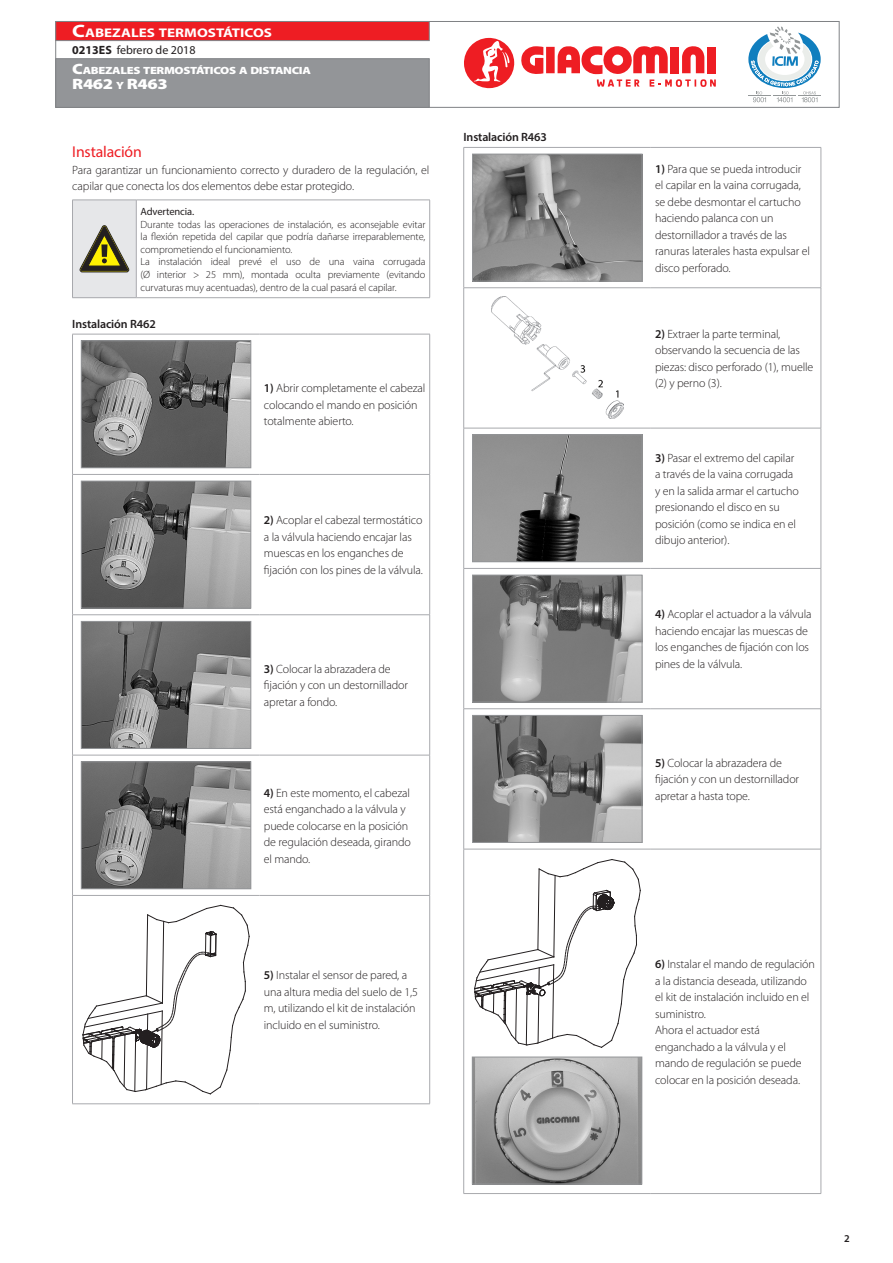
<style>
.page{position:relative;width:893px;height:1263px;background:#fff}
.page>*{position:absolute;margin:0;border:0;box-sizing:border-box;transform-origin:0 0}
.t1{font:15.75px "Myriad Pro";letter-spacing:-.01em;color:#ee1d23}
.t2{font:900 15px "Myriad Pro";letter-spacing:-.02em;color:#fff;scale:1.2 1}
.t3{font:700 12.6px "Myriad Pro";color:#fff;scale:1.2 1}
.t4{font:300 12px/16.5px "Myriad Pro";letter-spacing:-.01em;color:#231f20}
.t5{font:600 12px "Myriad Pro";letter-spacing:-.01em;color:#231f20}
.t6{font:12px "Myriad Pro";color:#231f20}
.t7{font:300 10.5px/12.6px "Myriad Pro";letter-spacing:-.01em;color:#231f20}
.t8{font:900 10.5px "Myriad Pro";letter-spacing:-.03em;color:#fff;scale:1.2 1}
.t9{font:10.5px "Myriad Pro";letter-spacing:-.01em;color:#231f20}
.t10{font:600 10.5px "Myriad Pro";color:#231f20}
.s1{font-size:18px}
.s2{font-size:15px}
.s3{font-size:10.5px}
.s4{font-weight:700}
.s5{font-weight:600}
</style>
<div class="page">
<div style="left:55px;top:21px;width:784px;height:87px;background:#fff;border:1px solid #808285"></div>
<div style="left:55px;top:58px;width:374px;height:50px;background:#939598;border:1px solid #808285"></div>
<div style="left:55px;top:21px;width:374px;height:20px;background:#ee1d23;border:1px solid #808285"></div>
<div style="left:546px;top:47px;width:9px;height:26px;background:#ee1d23"></div>
<svg style="left:558px;top:46px;width:158px;height:41px"></svg>
<svg style="left:464px;top:37px;width:79px;height:52px"></svg>
<svg style="left:748px;top:27px;width:73px;height:75px"></svg>
<div style="left:73px;top:200px;width:63px;height:98px;background:#e6e7e9"></div>
<hr style="left:136px;top:200px;width:294px;height:1px;background:#a8a9ad">
<hr style="left:136px;top:200px;width:1px;height:97px;background:#a8a9ad">
<hr style="left:429px;top:200px;width:1px;height:97px;background:#a8a9ad">
<hr style="left:136px;top:297px;width:294px;height:1px;background:#a8a9ad">
<hr style="left:72px;top:200px;width:1px;height:97px;background:#a8a9ad">
<hr style="left:72px;top:297px;width:64px;height:1px;background:#a8a9ad">
<hr style="left:72px;top:200px;width:64px;height:1px;background:#a8a9ad">
<svg style="left:80px;top:225px;width:49px;height:47px"></svg>
<hr style="left:72px;top:334px;width:188px;height:1px;background:#a8a9ad">
<hr style="left:72px;top:334px;width:1px;height:140px;background:#a8a9ad">
<hr style="left:72px;top:474px;width:188px;height:1px;background:#a8a9ad">
<hr style="left:72px;top:475px;width:1px;height:139px;background:#a8a9ad">
<hr style="left:72px;top:614px;width:188px;height:1px;background:#a8a9ad">
<hr style="left:72px;top:615px;width:1px;height:140px;background:#a8a9ad">
<hr style="left:72px;top:755px;width:188px;height:1px;background:#a8a9ad">
<hr style="left:72px;top:755px;width:1px;height:140px;background:#a8a9ad">
<hr style="left:72px;top:895px;width:188px;height:1px;background:#a8a9ad">
<hr style="left:72px;top:896px;width:1px;height:207px;background:#a8a9ad">
<hr style="left:72px;top:1103px;width:188px;height:1px;background:#a8a9ad">
<hr style="left:260px;top:334px;width:170px;height:1px;background:#a8a9ad">
<hr style="left:260px;top:474px;width:170px;height:1px;background:#a8a9ad">
<hr style="left:260px;top:614px;width:170px;height:1px;background:#a8a9ad">
<hr style="left:260px;top:755px;width:170px;height:1px;background:#a8a9ad">
<hr style="left:260px;top:895px;width:170px;height:1px;background:#a8a9ad">
<hr style="left:260px;top:1103px;width:170px;height:1px;background:#a8a9ad">
<hr style="left:429px;top:334px;width:1px;height:140px;background:#a8a9ad">
<hr style="left:429px;top:475px;width:1px;height:139px;background:#a8a9ad">
<hr style="left:429px;top:615px;width:1px;height:140px;background:#a8a9ad">
<hr style="left:429px;top:755px;width:1px;height:140px;background:#a8a9ad">
<hr style="left:429px;top:896px;width:1px;height:207px;background:#a8a9ad">
<svg style="left:81px;top:340px;width:170px;height:128px;background:#757575"></svg>
<svg style="left:81px;top:480px;width:170px;height:129px;background:#838383"></svg>
<svg style="left:81px;top:621px;width:170px;height:128px;background:#7e7e7e"></svg>
<svg style="left:81px;top:761px;width:170px;height:128px;background:#818181"></svg>
<svg style="left:83px;top:905px;width:166px;height:189px"></svg>
<hr style="left:463px;top:147px;width:188px;height:1px;background:#a8a9ad">
<hr style="left:463px;top:148px;width:1px;height:140px;background:#a8a9ad">
<hr style="left:463px;top:287px;width:188px;height:1px;background:#a8a9ad">
<hr style="left:463px;top:288px;width:1px;height:140px;background:#a8a9ad">
<hr style="left:463px;top:428px;width:188px;height:1px;background:#a8a9ad">
<hr style="left:463px;top:428px;width:1px;height:140px;background:#a8a9ad">
<hr style="left:463px;top:568px;width:188px;height:1px;background:#a8a9ad">
<hr style="left:463px;top:569px;width:1px;height:139px;background:#a8a9ad">
<hr style="left:463px;top:708px;width:188px;height:1px;background:#a8a9ad">
<hr style="left:463px;top:709px;width:1px;height:140px;background:#a8a9ad">
<hr style="left:463px;top:849px;width:188px;height:1px;background:#a8a9ad">
<hr style="left:463px;top:849px;width:1px;height:344px;background:#a8a9ad">
<hr style="left:463px;top:1193px;width:188px;height:1px;background:#a8a9ad">
<hr style="left:651px;top:147px;width:170px;height:1px;background:#a8a9ad">
<hr style="left:651px;top:287px;width:170px;height:1px;background:#a8a9ad">
<hr style="left:651px;top:428px;width:170px;height:1px;background:#a8a9ad">
<hr style="left:651px;top:568px;width:170px;height:1px;background:#a8a9ad">
<hr style="left:651px;top:708px;width:170px;height:1px;background:#a8a9ad">
<hr style="left:651px;top:849px;width:170px;height:1px;background:#a8a9ad">
<hr style="left:651px;top:1193px;width:170px;height:1px;background:#a8a9ad">
<hr style="left:821px;top:148px;width:1px;height:140px;background:#a8a9ad">
<hr style="left:821px;top:288px;width:1px;height:140px;background:#a8a9ad">
<hr style="left:821px;top:428px;width:1px;height:140px;background:#a8a9ad">
<hr style="left:821px;top:569px;width:1px;height:139px;background:#a8a9ad">
<hr style="left:821px;top:709px;width:1px;height:140px;background:#a8a9ad">
<hr style="left:821px;top:849px;width:1px;height:344px;background:#a8a9ad">
<svg style="left:472px;top:154px;width:171px;height:128px;background:#888"></svg>
<img style="left:491px;top:296px;width:132px;height:123px">
<svg style="left:472px;top:434px;width:171px;height:128px;background:#828282"></svg>
<svg style="left:472px;top:574px;width:171px;height:129px;background:#898989"></svg>
<svg style="left:472px;top:715px;width:171px;height:128px;background:#898989"></svg>
<svg style="left:474px;top:859px;width:166px;height:189px"></svg>
<svg style="left:472px;top:1056px;width:170px;height:128px;background:#a1a1a2"></svg>
<p class="t3" style="left:72px;top:25px;width:168px"><span class="s1">C</span>ABEZALES TERMOSTÁTICOS</p>
<p class="t8" style="left:72px;top:63px;width:200px"><span class="s2">C</span>ABEZALES TERMOSTÁTICOS A DISTANCIA</p>
<p class="t2" style="left:72px;top:74px;width:81px">R462 <span class="s3">Y</span> R463</p>
<p class="t6" style="left:72px;top:43px;width:125px"><span class="s4">0213ES</span> febrero de 2018</p>
<h1 class="t1" style="left:72px;top:142px;width:71px">Instalación</h1>
<p class="t4" style="left:72px;top:162px;width:359px">Para garantizar un funcionamiento correcto y duradero de la regulación, el capilar que conecta los dos elementos debe estar protegido.</p>
<p class="t9" style="left:141px;top:205px;width:55px">Advertencia.</p>
<p class="t7" style="left:141px;top:218px;width:286px">Durante todas las operaciones de instalación, es aconsejable evitar la flexión repetida del capilar que podría dañarse irreparablemente, comprometiendo el funcionamiento.<br>La instalación ideal prevé el uso de una vaina corrugada (Ø interior &gt; 25 mm), montada oculta previamente (evitando curvaturas muy acentuadas), dentro de la cual pasará el capilar.</p>
<p class="t5" style="left:72px;top:317px;width:85px">Instalación R462</p>
<p class="t4" style="left:264px;top:380px;width:163px"><span class="s5">1)</span> Abrir completamente el cabezal colocando el mando en posición totalmente abierto.</p>
<p class="t5" style="left:463px;top:129px;width:85px">Instalación R463</p>
<p class="t4" style="left:264px;top:512px;width:161px"><span class="s5">2)</span> Acoplar el cabezal termostático a la válvula haciendo encajar las muescas en los enganches de fijación con los pines de la válvula.</p>
<p class="t4" style="left:264px;top:660px;width:146px"><span class="s5">3)</span> Colocar la abrazadera de fijación y con un destornillador apretar a fondo.</p>
<p class="t4" style="left:264px;top:784px;width:148px"><span class="s5">4)</span> En este momento, el cabezal está enganchado a la válvula y puede colocarse en la posición de regulación deseada, girando el mando.</p>
<p class="t4" style="left:264px;top:967px;width:156px"><span class="s5">5)</span> Instalar el sensor de pared, a una altura media del suelo de 1,5 m, utilizando el kit de instalación incluido en el suministro.</p>
<p class="t4" style="left:655px;top:160px;width:156px"><span class="s5">1)</span> Para que se pueda introducir el capilar en la vaina corrugada, se debe desmontar el cartucho haciendo palanca con un destornillador a través de las ranuras laterales hasta expulsar el disco perforado.</p>
<p class="t4" style="left:655px;top:325px;width:160px"><span class="s5">2)</span> Extraer la parte terminal, observando la secuencia de las piezas: disco perforado (1), muelle (2) y perno (3).</p>
<p class="t4" style="left:655px;top:449px;width:145px"><span class="s5">3)</span> Pasar el extremo del capilar a través de la vaina corrugada y en la salida armar el cartucho presionando el disco en su posición (como se indica en el dibujo anterior).</p>
<p class="t4" style="left:655px;top:606px;width:158px"><span class="s5">4)</span> Acoplar el actuador a la válvula haciendo encajar las muescas de los enganches de fijación con los pines de la válvula.</p>
<p class="t4" style="left:655px;top:754px;width:146px"><span class="s5">5)</span> Colocar la abrazadera de fijación y con un destornillador apretar a hasta tope.</p>
<p class="t4" style="left:655px;top:956px;width:161px"><span class="s5">6)</span> Instalar el mando de regulación a la distancia deseada, utilizando el kit de instalación incluido en el suministro.<br>Ahora el actuador está enganchado a la válvula y el mando de regulación se puede colocar en la posición deseada.</p>
<p class="t10" style="left:844px;top:1231px;width:7px">2</p>
</div>
